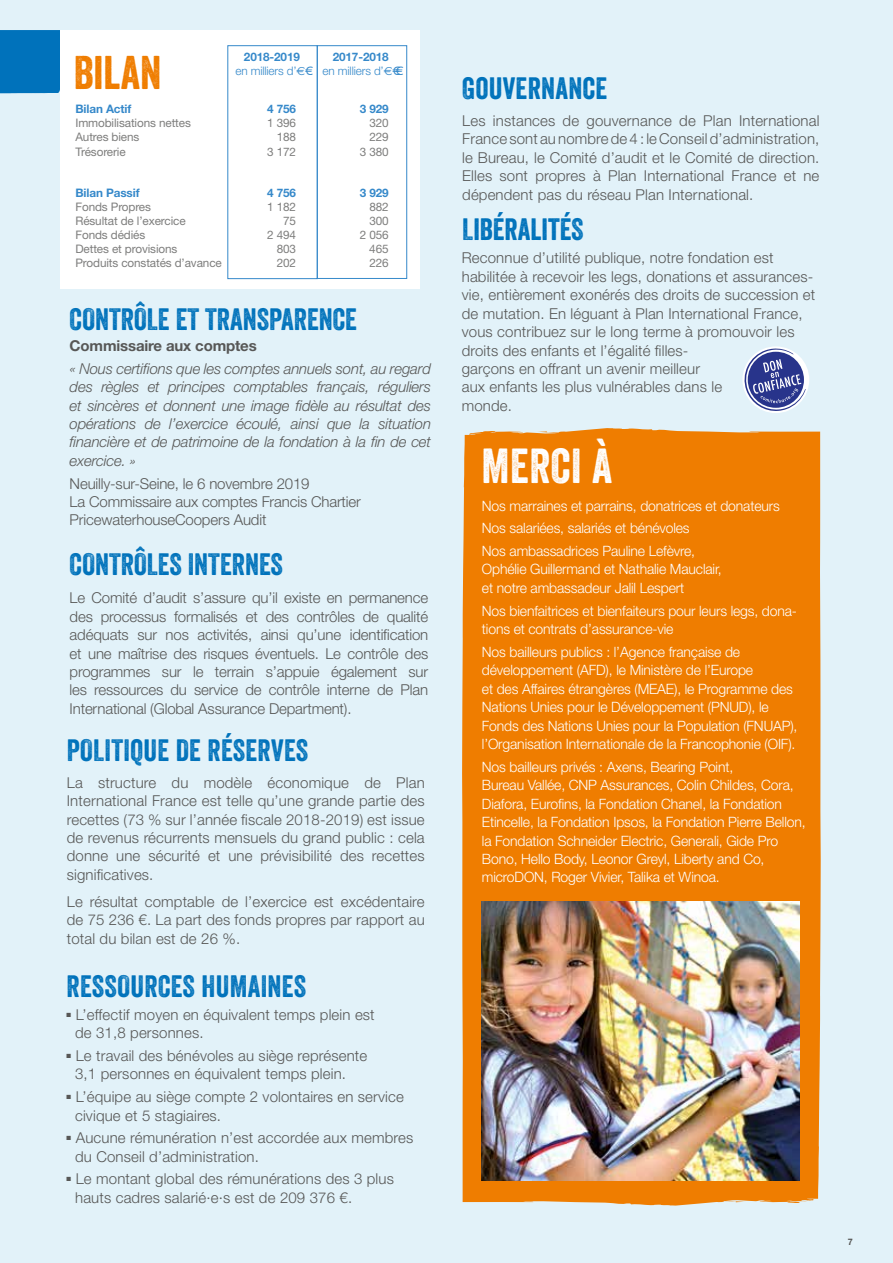
<style>
.page{position:relative;width:893px;height:1263px;background:#e2f2f9}
.page>*{position:absolute;margin:0;border:0;box-sizing:border-box;transform-origin:0 0}
.t1{font:47.7px "Veneer";letter-spacing:.01em;color:#fff}
.t2{font:45.75px "Veneer";color:#ef7d00}
.t3{font:30px "Veneer";color:#0072bb}
.t4{font:300 15px/18.5px "Helvetica Neue LT Std";letter-spacing:.01em;color:#575756}
.t5{font:italic 300 15px/18.5px "Helvetica Neue";letter-spacing:-.01em;color:#575756;text-align:justify}
.t6{font:300 15px/18.5px "Helvetica Neue LT Std";letter-spacing:-.01em;color:#575756}
.t7{font:700 15px "Helvetica Neue LT Std";letter-spacing:-.01em;color:#575756}
.t8{font:300 14.25px/18.5px "Helvetica Neue LT Std";letter-spacing:-.01em;color:#fff}
.t9{font:11.7px "Helvetica Neue";letter-spacing:-.01em;color:#7e7e7d}
.t10{font:700 11.7px "Helvetica Neue LT Std";letter-spacing:-.01em;color:#3689ca}
.t11{font:300 11.7px "Helvetica Neue";letter-spacing:-.01em;color:#3689ca}
.t12{font:700 9px "Helvetica Neue LT Std";color:#575756}
.s1{font-family:"Euro Sans";font-weight:400}
</style>
<div class="page">
<div style="left:0;top:30px;width:60px;height:64px;background:#0072bb"></div>
<div style="left:60px;top:30px;width:360px;height:258px;background:#fff"></div>
<div style="left:462px;top:428px;width:359px;height:778px;background:#ef7d00"></div>
<div style="left:317px;top:45px;width:90px;height:234px;border:1px solid #3689ca"></div>
<div style="left:227px;top:45px;width:91px;height:234px;border:1px solid #3689ca"></div>
<div style="left:742px;top:346px;width:67px;height:67px;background:#fff;border-radius:50%"></div>
<svg style="left:744px;top:348px;width:62px;height:64px"></svg>
<img style="left:482px;top:901px;width:317px;height:279px">
<h2 class="t2" style="left:74px;top:44px;width:89px">BILAN</h2>
<p class="t10" style="left:244px;top:49px;width:58px">2018-2019</p>
<p class="t11" style="left:235px;top:63px;width:72px">en milliers d’<span class="s1">e</span></p>
<p class="t10" style="left:333px;top:49px;width:58px">2017-2018</p>
<p class="t11" style="left:323px;top:63px;width:78px">en milliers d’<span class="s1">e</span>€€</p>
<p class="t10" style="left:75px;top:102px;width:57px">Bilan Actif</p>
<p class="t10" style="left:267px;top:102px;width:30px">4 756</p>
<p class="t10" style="left:360px;top:102px;width:30px">3 929</p>
<p class="t9" style="left:75px;top:116px;width:117px">Immobilisations nettes</p>
<p class="t9" style="left:267px;top:116px;width:30px">1 396</p>
<p class="t9" style="left:369px;top:116px;width:21px">320</p>
<p class="t9" style="left:75px;top:130px;width:65px">Autres biens</p>
<p class="t9" style="left:277px;top:130px;width:21px">188</p>
<p class="t9" style="left:369px;top:130px;width:21px">229</p>
<p class="t9" style="left:75px;top:144px;width:52px">Trésorerie</p>
<p class="t9" style="left:267px;top:144px;width:30px">3 172</p>
<p class="t9" style="left:360px;top:144px;width:30px">3 380</p>
<p class="t10" style="left:75px;top:186px;width:66px">Bilan Passif</p>
<p class="t10" style="left:267px;top:186px;width:30px">4 756</p>
<p class="t10" style="left:360px;top:186px;width:30px">3 929</p>
<p class="t9" style="left:75px;top:200px;width:77px">Fonds Propres</p>
<p class="t9" style="left:267px;top:200px;width:30px">1 182</p>
<p class="t9" style="left:369px;top:200px;width:21px">882</p>
<p class="t9" style="left:75px;top:214px;width:112px">Résultat de l’exercice</p>
<p class="t9" style="left:283px;top:214px;width:14px">75</p>
<p class="t9" style="left:369px;top:214px;width:21px">300</p>
<p class="t9" style="left:75px;top:228px;width:71px">Fonds dédiés</p>
<p class="t9" style="left:267px;top:228px;width:30px">2 494</p>
<p class="t9" style="left:360px;top:228px;width:30px">2 056</p>
<p class="t9" style="left:75px;top:242px;width:103px">Dettes et provisions</p>
<p class="t9" style="left:277px;top:242px;width:21px">803</p>
<p class="t9" style="left:369px;top:242px;width:21px">465</p>
<p class="t9" style="left:75px;top:256px;width:148px">Produits constatés d’avance</p>
<p class="t9" style="left:277px;top:256px;width:21px">202</p>
<p class="t9" style="left:369px;top:256px;width:21px">226</p>
<h3 class="t3" style="left:70px;top:301px;width:289px">CONTRÔLE ET TRANSPARENCE</h3>
<p class="t7" style="left:70px;top:336px;width:189px">Commissaire aux comptes</p>
<p class="t5" style="left:70px;top:359px;width:363px">« Nous certifions que les comptes annuels sont, au regard des règles et principes comptables français, réguliers et sincères et donnent une image fidèle au résultat des opérations de l’exercice écoulé, ainsi que la situation financière et de patrimoine de la fondation à la fin de cet exercice. »</p>
<p class="t6" style="left:70px;top:474px;width:293px">Neuilly-sur-Seine, le 6 novembre 2019<br>La Commissaire aux comptes Francis Chartier<br>PricewaterhouseCoopers Audit</p>
<h3 class="t3" style="left:70px;top:546px;width:215px">CONTRÔLES INTERNES</h3>
<p class="t4" style="left:70px;top:588px;width:360px;text-align:justify">Le Comité d’audit s’assure qu’il existe en permanence des processus formalisés et des contrôles de qualité adéquats sur nos activités, ainsi qu’une identification et une maîtrise des risques éventuels. Le contrôle des programmes sur le terrain s’appuie également sur les ressources du service de contrôle interne de Plan International (Global Assurance Department).</p>
<h3 class="t3" style="left:67px;top:732px;width:243px">POLITIQUE DE RÉSERVES</h3>
<p class="t4" style="left:67px;top:773px;width:359px;text-align:justify">La structure du modèle économique de Plan International France est telle qu’une grande partie des recettes (73 % sur l’année fiscale 2018-2019) est issue de revenus récurrents mensuels du grand public : cela donne une sécurité et une prévisibilité des recettes significatives.</p>
<p class="t4" style="left:67px;top:892px;width:359px;text-align:justify">Le résultat comptable de l’exercice est excédentaire de 75 236 €. La part des fonds propres par rapport au total du bilan est de 26 %.</p>
<h3 class="t3" style="left:67px;top:968px;width:241px">RESSOURCES HUMAINES</h3>
<p class="t4" style="left:75px;top:1005px;width:301px;text-indent:-9px">■ L’effectif moyen en équivalent temps plein est de 31,8 personnes.</p>
<p class="t4" style="left:75px;top:1046px;width:294px;text-indent:-9px">■ Le travail des bénévoles au siège représente<br>3,1 personnes en équivalent temps plein.</p>
<p class="t4" style="left:75px;top:1087px;width:330px;text-indent:-9px">■ L’équipe au siège compte 2 volontaires en service civique et 5 stagiaires.</p>
<p class="t4" style="left:75px;top:1128px;width:340px;text-indent:-9px">■ Aucune rémunération n’est accordée aux membres du Conseil d’administration.</p>
<p class="t4" style="left:75px;top:1169px;width:320px;text-indent:-9px">■ Le montant global des rémunérations des 3 plus hauts cadres salarié·e·s est de 209 376 €.</p>
<h3 class="t3" style="left:462px;top:70px;width:147px">GOUVERNANCE</h3>
<p class="t4" style="left:462px;top:111px;width:359px;text-align:justify">Les instances de gouvernance de Plan International France sont au nombre de 4 : le Conseil d’administration, le Bureau, le Comité d’audit et le Comité de direction.<br>Elles sont propres à Plan International France et ne dépendent pas du réseau Plan International.</p>
<h3 class="t3" style="left:462px;top:211px;width:123px">LIBÉRALITÉS</h3>
<p class="t4" style="left:462px;top:248px;width:355px">Reconnue d’utilité publique, notre fondation est habilitée à recevoir les legs, donations et assurances&shy;vie, entièrement exonérés des droits de succession et de mutation. En léguant à Plan International France, vous contribuez sur le long terme à promouvoir les droits des enfants et l’égalité filles-<br>garçons en offrant un avenir meilleur<br>aux enfants les plus vulnérables dans le<br>monde.</p>
<h1 class="t1" style="left:482px;top:437px;width:132px">MERCI À</h1>
<p class="t8" style="left:482px;top:494px;width:299px;line-height:22.6px">Nos marraines et parrains, donatrices et donateurs<br>Nos salariées, salariés et bénévoles<br>Nos ambassadrices Pauline Lefèvre,</p>
<p class="t8" style="left:482px;top:560px;width:241px">Ophélie Guillermand et Nathalie Mauclair, et notre ambassadeur Jalil Lespert</p>
<p class="t8" style="left:482px;top:601px;width:317px">Nos bienfaitrices et bienfaiteurs pour leurs legs, dona&shy;tions et contrats d’assurance-vie</p>
<p class="t8" style="left:482px;top:642px;width:317px">Nos bailleurs publics : l’Agence française de développement (AFD), le Ministère de l’Europe<br>et des Affaires étrangères (MEAE), le Programme des Nations Unies pour le Développement (PNUD), le Fonds des Nations Unies pour la Population (FNUAP), l’Organisation Internationale de la Francophonie (OIF).</p>
<p class="t8" style="left:482px;top:757px;width:325px">Nos bailleurs privés : Axens, Bearing Point,<br>Bureau Vallée, CNP Assurances, Colin Childes, Cora, Diafora, Eurofins, la Fondation Chanel, la Fondation Etincelle, la Fondation Ipsos, la Fondation Pierre Bellon, la Fondation Schneider Electric, Generali, Gide Pro Bono, Hello Body, Leonor Greyl, Liberty and Co, microDON, Roger Vivier, Talika et Winoa.</p>
<p class="t12" style="left:848px;top:1236px;width:7px">7</p>
</div>
